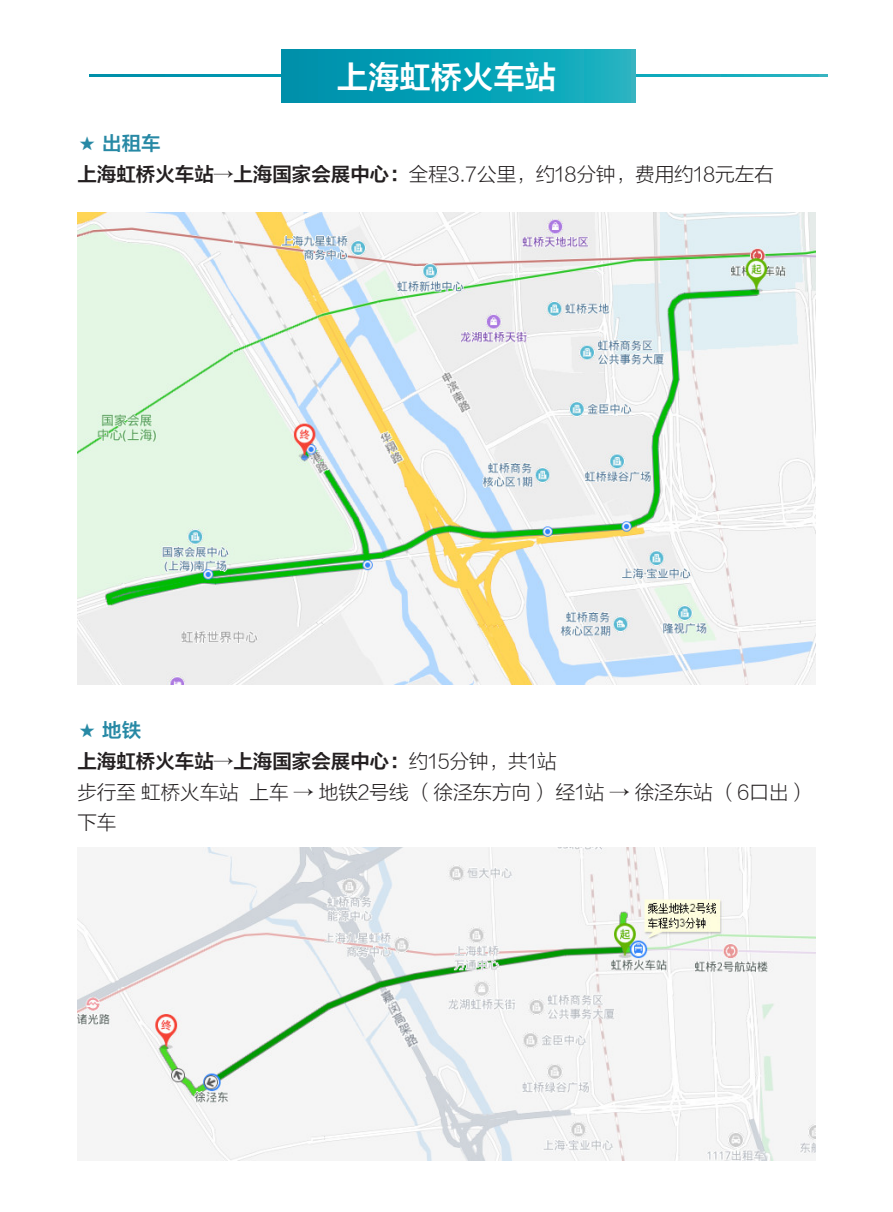
<style>
.page{position:relative;width:893px;height:1212px;background:#fff}
.page>*{position:absolute;margin:0;border:0;box-sizing:border-box;transform-origin:0 0}
.t1{font:31.35px "FZLTZCHK GBK1 0";color:#fff}
.t2{font:19.5px/30.6px "Lantinghei SC Extralight";color:#231f20}
.t3{font:19.5px/30.6px "FZLTZCHK GBK1 0";color:#231f20}
.t4{font:19.5px "FZLTZCHK GBK1 0";color:#2789a5}
.s1{font-family:"FZLTZCHK GBK1 0"}
.s2{color:#2789a5}
.s3{font-family:"Lantinghei SC Extralight"}
</style>
<div class="page">
<svg style="left:89px;top:75px;width:738px;height:2px"></svg>
<svg style="left:281px;top:49px;width:354px;height:54px;background:#08a0b6"></svg>
<img style="left:77px;top:212px;width:739px;height:473px">
<img style="left:77px;top:848px;width:739px;height:312px">
<h1 class="t1" style="left:337px;top:59px;width:221px">上海虹桥火车站</h1>
<p class="t4" style="left:77px;top:133px;width:85px">★ 出租车</p>
<p class="t2" style="left:77px;top:159px;width:698px"><span class="s1">上海虹桥火车站→上海国家会展中心：</span>全程3.7公里，约18分钟，费用约18元左右</p>
<p class="t3" style="left:77px;top:716px;width:481px"><span class="s2">★ 地铁<br></span>上海虹桥火车站→上海国家会展中心：<span class="s3">约15分钟，共1站</span></p>
<p class="t2" style="left:77px;top:777px;width:732px">步行至 虹桥火车站 上车 → 地铁2号线 （徐泾东方向） 经1站 → 徐泾东站 （6口出）下车</p>
</div>
